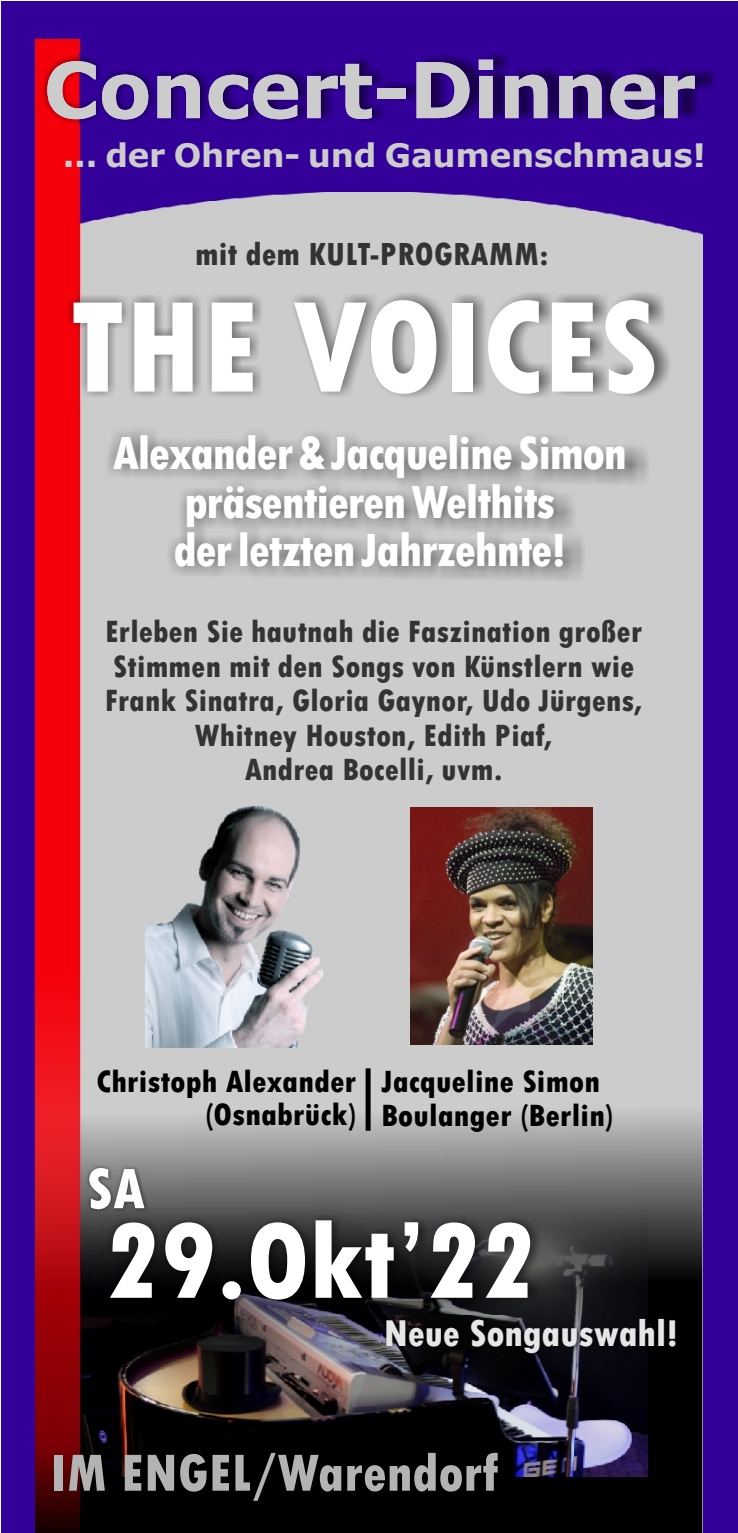
<style>
.page{position:relative;width:738px;height:1533px;background:#fff}
.page>*{position:absolute;margin:0;border:0;box-sizing:border-box;transform-origin:0 0}
.t1{font:800 136.5px "Tw Cen MT Condensed";color:#fff}
.t2{font:800 112.5px "Tw Cen MT Condensed";color:#fff}
.t3{font:700 77px "Verdana";letter-spacing:-.005em;color:#ccc}
.t4{font:800 60px "Tw Cen MT Condensed";color:#fff}
.t5{font:800 55px "Tw Cen MT Condensed";color:#b3b3b3}
.t6{font:800 49px/48.5px "Tw Cen MT Condensed";letter-spacing:-.025em;color:#fff;text-align:center}
.t7{font:800 39.25px "Tw Cen MT Condensed";color:#e6e6e6}
.t8{font:800 33.75px "Tw Cen MT Condensed";letter-spacing:.01em;color:#333}
.t9{font:800 32.5px/34.5px "Tw Cen MT Condensed";letter-spacing:.005em;color:#333;text-align:center}
.t10{font:800 32.5px/33.8px "Tw Cen MT Condensed";letter-spacing:.005em;color:#000;text-align:right}
.t11{font:700 32.5px "Verdana";letter-spacing:-.005em;color:#ccc}
</style>
<div class="page">
<div style="left:1px;top:2px;width:736px;height:1530px;background:#309"></div>
<div style="left:81px;top:192px;width:621px;height:785px;background:#ccc"></div>
<img style="left:81px;top:977px;width:621px;height:555px">
<img style="left:81px;top:1205px;width:566px;height:271px">
<img style="left:35px;top:39px;width:46px;height:1493px">
<img style="left:39px;top:52px;width:676px;height:72px">
<img style="left:100px;top:1214px;width:443px;height:91px">
<img style="left:381px;top:1315px;width:300px;height:43px">
<img style="left:103px;top:425px;width:546px;height:159px">
<img style="left:64px;top:291px;width:606px;height:110px">
<img style="left:410px;top:808px;width:183px;height:236px">
<img style="left:145px;top:806px;width:197px;height:242px">
<svg style="left:363px;top:1063px;width:10px;height:72px"></svg>
<img style="left:83px;top:1164px;width:67px;height:49px">
<h3 class="t3" style="left:43px;top:59px;width:654px">Concert-Dinner</h3>
<p class="t11" style="left:63px;top:142px;width:644px">... der Ohren- und Gaumenschmaus!</p>
<p class="t8" style="left:195px;top:242px;width:355px">mit dem KULT-PROGRAMM:</p>
<h1 class="t1" style="left:71px;top:298px;width:590px">THE VOICES</h1>
<h3 class="t6" style="left:113px;top:433px;width:515px">Alexander &amp; Jacqueline Simon präsentieren Welthits<br>der letzten Jahrzehnte!</h3>
<p class="t9" style="left:105px;top:617px;width:538px">Erleben Sie hautnah die Faszination großer Stimmen mit den Songs von Künstlern wie Frank Sinatra, Gloria Gaynor, Udo Jürgens, Whitney Houston, Edith Piaf,<br>Andrea Bocelli, uvm.</p>
<p class="t10" style="left:96px;top:1066px;width:261px">Christoph Alexander (Osnabrück)</p>
<p class="t10" style="left:381px;top:1067px;width:234px;text-align:left">Jacqueline Simon<br>Boulanger (Berlin)</p>
<h3 class="t4" style="left:87px;top:1167px;width:60px">SA</h3>
<h2 class="t2" style="left:106px;top:1220px;width:432px">29.Okt’22</h2>
<p class="t7" style="left:383px;top:1318px;width:296px">Neue Songauswahl!</p>
<h3 class="t5" style="left:50px;top:1452px;width:449px">IM ENGEL/Warendorf</h3>
</div>
